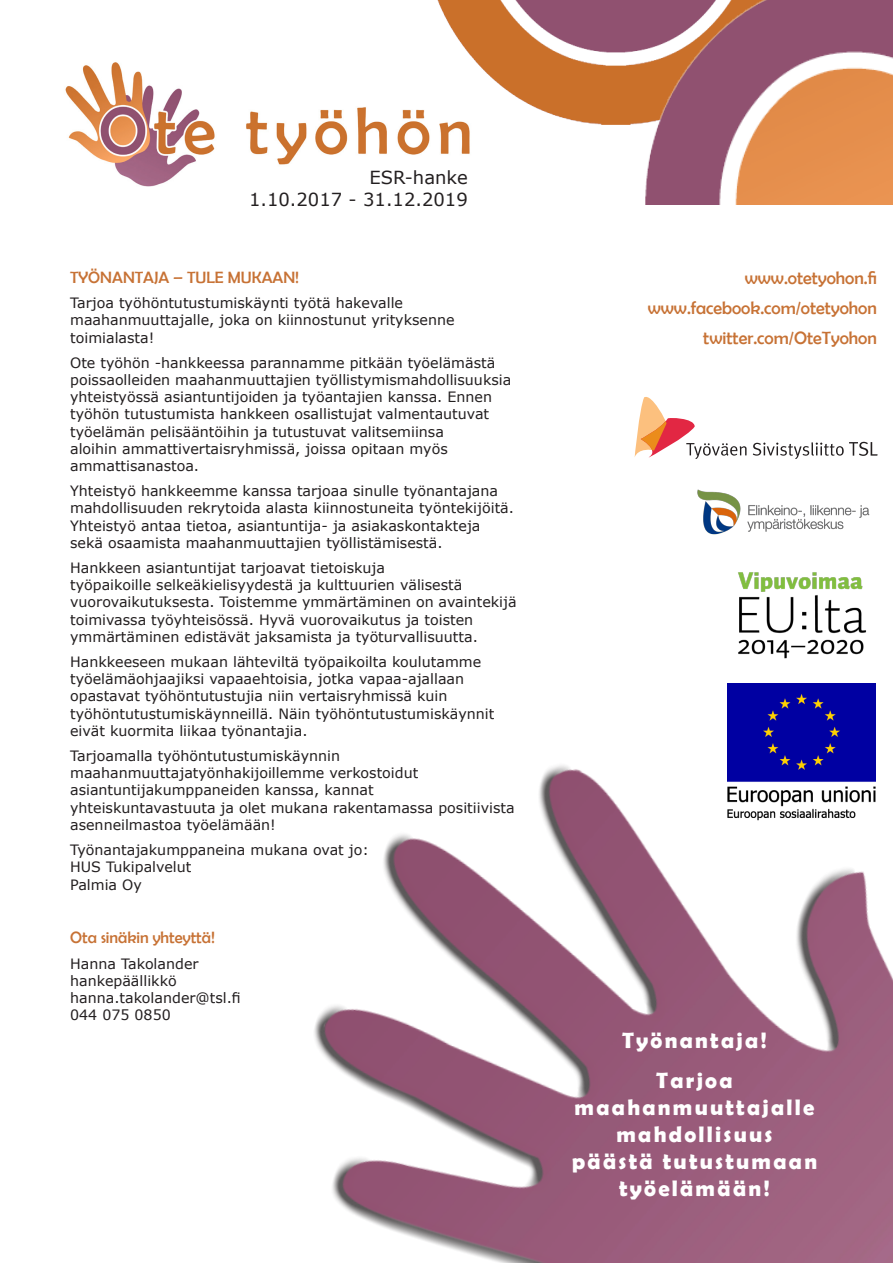
<style>
.page{position:relative;width:893px;height:1263px;background:#fff}
.page>*{position:absolute;margin:0;border:0;box-sizing:border-box;transform-origin:0 0}
.t1{font:700 22.5px/27px "Berlin Sans FB Demi";letter-spacing:.1em;color:#fff;text-align:center}
.Leipäteksti{font:18px "Berlin Sans FB";color:#c77235}
.Leipis{font:18px/21.6px "Verdana";color:#231f20;text-align:right}
.Leipis-2{font:18px "Berlin Sans FB";color:#c77235}
.Leipis-3{font:16.5px "Berlin Sans FB";color:#c77235}
.Leipis-4{font:14.25px/17.1px "Verdana";color:#231f20}
</style>
<div class="page">
<img style="left:314px;top:683px;width:579px;height:580px">
<img style="left:65px;top:62px;width:405px;height:125px">
<img style="left:415px;top:0;width:230px;height:134px">
<img style="left:645px;top:0;width:248px;height:204px">
<svg style="left:634px;top:397px;width:112px;height:62px"></svg>
<svg style="left:753px;top:442px;width:125px;height:17px"></svg>
<img style="left:738px;top:572px;width:129px;height:87px">
<img style="left:728px;top:683px;width:147px;height:153px">
<img style="left:697px;top:489px;width:173px;height:46px">
<p class="Leipis" style="left:249px;top:166px;width:220px">ESR-hanke<br>1.10.2017 - 31.12.2019</p>
<p class="Leipis-3" style="left:70px;top:268px;width:230px">TYÖNANTAJA – TULE MUKAAN!</p>
<p class="Leipis-4" style="left:70px;top:294px;width:386px">Tarjoa työhöntutustumiskäynti työtä hakevalle maahanmuuttajalle, joka on kiinnostunut yrityksenne toimialasta!</p>
<p class="Leipis-4" style="left:70px;top:354px;width:443px">Ote työhön -hankkeessa parannamme pitkään työelämästä poissaolleiden maahanmuuttajien työllistymismahdollisuuksia yhteistyössä asiantuntijoiden ja työantajien kanssa. Ennen työhön tutustumista hankkeen osallistujat valmentautuvat työelämän pelisääntöihin ja tutustuvat valitsemiinsa<br>aloihin ammattivertaisryhmissä, joissa opitaan myös ammattisanastoa.</p>
<p class="Leipis-4" style="left:70px;top:482px;width:445px">Yhteistyö hankkeemme kanssa tarjoaa sinulle työnantajana mahdollisuuden rekrytoida alasta kiinnostuneita työntekijöitä.<br>Yhteistyö antaa tietoa, asiantuntija- ja asiakaskontakteja sekä osaamista maahanmuuttajien työllistämisestä.</p>
<p class="Leipis-4" style="left:70px;top:559px;width:448px">Hankkeen asiantuntijat tarjoavat tietoiskuja<br>työpaikoille selkeäkielisyydestä ja kulttuurien välisestä vuorovaikutuksesta. Toistemme ymmärtäminen on avaintekijä toimivassa työyhteisössä. Hyvä vuorovaikutus ja toisten ymmärtäminen edistävät jaksamista ja työturvallisuutta.</p>
<p class="Leipis-4" style="left:70px;top:653px;width:426px">Hankkeeseen mukaan lähteviltä työpaikoilta koulutamme työelämäohjaajiksi vapaaehtoisia, jotka vapaa-ajallaan opastavat työhöntutustujia niin vertaisryhmissä kuin työhöntutustumiskäynneillä. Näin työhöntutustumiskäynnit eivät kuormita liikaa työnantajia.</p>
<p class="Leipis-4" style="left:70px;top:747px;width:446px">Tarjoamalla työhöntutustumiskäynnin maahanmuuttajatyönhakijoillemme verkostoidut asiantuntijakumppaneiden kanssa, kannat yhteiskuntavastuuta ja olet mukana rakentamassa positiivista asenneilmastoa työelämään!</p>
<p class="Leipis-4" style="left:70px;top:841px;width:300px">Työnantajakumppaneina mukana ovat jo:<br>HUS Tukipalvelut<br>Palmia Oy</p>
<p class="Leipis-3" style="left:70px;top:929px;width:146px">Ota sinäkin yhteyttä!</p>
<p class="Leipis-4" style="left:70px;top:955px;width:172px">Hanna Takolander hankepäällikkö hanna.takolander@tsl.fi<br>044 075 0850</p>
<p class="Leipis-2" style="left:745px;top:268px;width:134px">www.otetyohon.fi</p>
<p class="Leipäteksti" style="left:648px;top:298px;width:231px">www.facebook.com/otetyohon</p>
<p class="Leipäteksti" style="left:703px;top:328px;width:175px">twitter.com/OteTyohon</p>
<p class="t1" style="left:622px;top:1026px;width:146px">Työnantaja!</p>
<p class="t1" style="left:572px;top:1066px;width:247px">Tarjoa maahanmuuttajalle mahdollisuus<br>päästä tutustumaan työelämään!</p>
</div>
